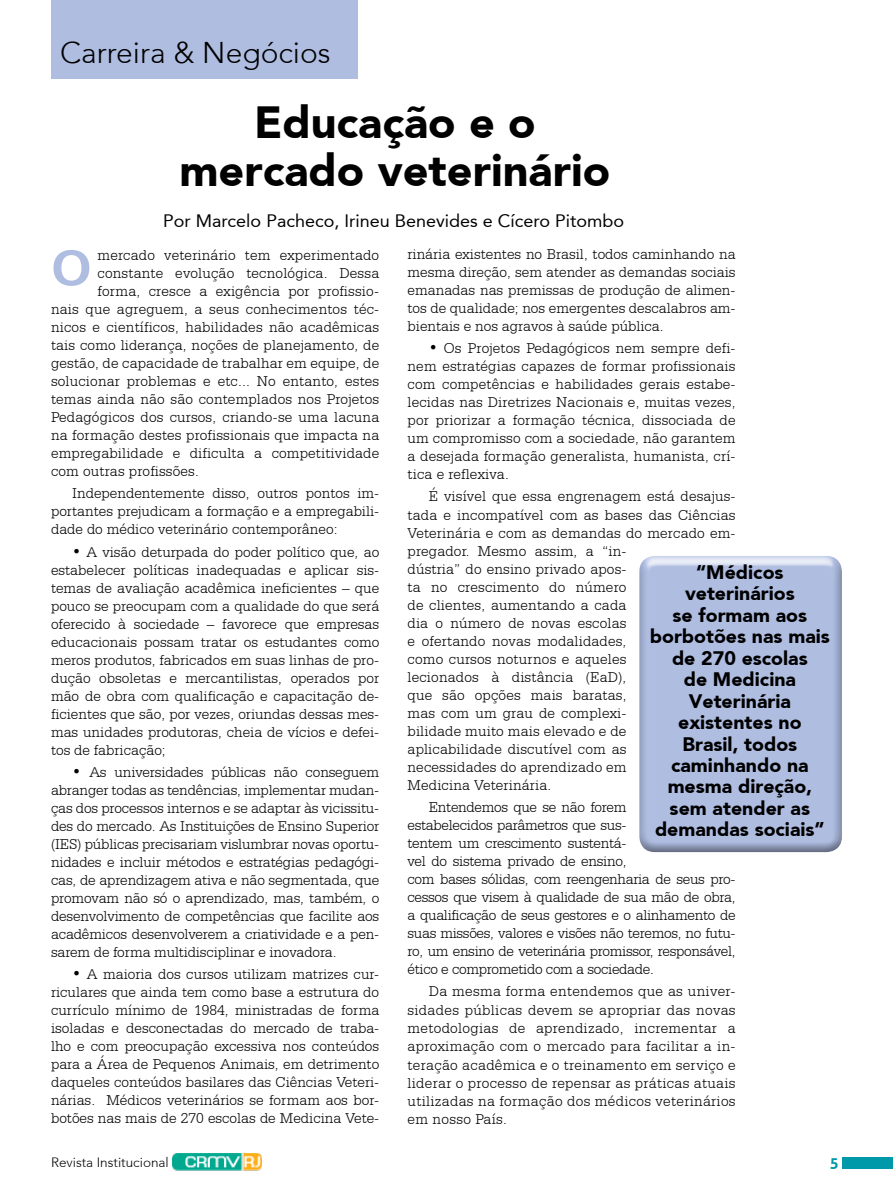
<style>
.page{position:relative;width:893px;height:1191px;background:#fff}
.page>*{position:absolute;margin:0;border:0;box-sizing:border-box;transform-origin:0 0}
.t1{font:700 52.8px "Serifa BT";color:#afbde1}
.t2{font:900 45px/48px "Avenir";color:#000;text-align:center}
.t3{font:300 30px "Avenir 35";color:#000}
.t4{font:900 19.5px/21.5px "Avenir";color:#000;text-align:center}
.t5{font:18px "Avenir 55 Roman";color:#000}
.t6{font:300 15.3px/18px "Serifa BT";letter-spacing:.01em;color:#000;text-align:justify}
.t7{font:300 15.3px/18px "Serifa BT";letter-spacing:-.02em;color:#000}
.t8{font:700 15px "Aller";color:#0099a9}
.t9{font:300 13.5px "Avenir 35";color:#000}
</style>
<div class="page">
<div style="left:842px;top:1157px;width:51px;height:11px;background:#0099a9"></div>
<img style="left:173px;top:1153px;width:89px;height:18px">
<div style="left:51px;top:0;width:306px;height:79px;background:#afbde1"></div>
<div style="left:639px;top:556px;width:204px;height:297px;background:#000;opacity:.75"></div>
<h3 class="t3" style="left:60px;top:35px;width:272px">Carreira &amp; Negócios</h3>
<h2 class="t2" style="left:179px;top:99px;width:432px">Educação e o mercado veterinário</h2>
<p class="t5" style="left:163px;top:211px;width:463px">Por Marcelo Pacheco, Irineu Benevides e Cícero Pitombo</p>
<h1 class="t1" style="left:51px;top:235px;width:41px">O</h1>
<p class="t6" style="left:408px;top:245px;width:330px">rinária existentes no Brasil, todos caminhando na mesma direção, sem atender as demandas sociais emanadas nas premissas de produção de alimen&shy;tos de qualidade; nos emergentes descalabros am&shy;bientais e nos agravos à saúde pública.</p>
<p class="t6" style="left:408px;top:339px;width:330px;text-indent:21px">• Os Projetos Pedagógicos nem sempre defi&shy;nem estratégias capazes de formar profissionais com competências e habilidades gerais estabe&shy;lecidas nas Diretrizes Nacionais e, muitas vezes, por priorizar a formação técnica, dissociada de um compromisso com a sociedade, não garantem a desejada formação generalista, humanista, crí&shy;tica e reflexiva.</p>
<p class="t6" style="left:408px;top:487px;width:330px;text-align:left;text-indent:21px">É visível que essa engrenagem está desajus&shy;tada e incompatível com as bases das Ciências<br>Veterinária e com as demandas do mercado em&shy;pregador. Mesmo assim, a “in-<br>dústria” do ensino privado apos-<br>ta no crescimento do número<br>de clientes, aumentando a cada<br>dia o número de novas escolas<br>e ofertando novas modalidades,<br>como cursos noturnos e aqueles<br>lecionados à distância (EaD),<br>que são opções mais baratas,<br>mas com um grau de complexi-<br>bilidade muito mais elevado e de<br>aplicabilidade discutível com as<br>necessidades do aprendizado em<br>Medicina Veterinária.</p>
<p class="t7" style="left:408px;top:797px;width:330px;text-indent:21px">Entendemos que se não forem<br>estabelecidos parâmetros que sus-<br>tentem um crescimento sustentá-<br>vel do sistema privado de ensino,<br>com bases sólidas, com reengenharia de seus pro&shy;cessos que visem à qualidade de sua mão de obra, a qualificação de seus gestores e o alinhamento de suas missões, valores e visões não teremos, no futu&shy;ro, um ensino de veterinária promissor, responsável, ético e comprometido com a sociedade.</p>
<p class="t6" style="left:408px;top:982px;width:330px;text-indent:21px">Da mesma forma entendemos que as univer&shy;sidades públicas devem se apropriar das novas metodologias de aprendizado, incrementar a aproximação com o mercado para facilitar a in&shy;teração acadêmica e o treinamento em serviço e liderar o processo de repensar as práticas atuais utilizadas na formação dos médicos veterinários em nosso País.</p>
<p class="t6" style="left:98px;top:246px;width:283px">mercado veterinário tem experimentado</p>
<p class="t6" style="left:98px;top:264px;width:283px">constante evolução tecnológica. Dessa</p>
<p class="t6" style="left:98px;top:282px;width:283px">forma, cresce a exigência por profissio-</p>
<p class="t6" style="left:51px;top:300px;width:330px">nais que agreguem, a seus conhecimentos téc-</p>
<p class="t6" style="left:51px;top:318px;width:330px">nicos e científicos, habilidades não acadêmicas</p>
<p class="t6" style="left:51px;top:336px;width:330px">tais como liderança, noções de planejamento, de</p>
<p class="t6" style="left:51px;top:354px;width:330px">gestão, de capacidade de trabalhar em equipe, de</p>
<p class="t6" style="left:51px;top:372px;width:330px">solucionar problemas e etc... No entanto, estes</p>
<p class="t6" style="left:51px;top:390px;width:330px">temas ainda não são contemplados nos Projetos</p>
<p class="t6" style="left:51px;top:408px;width:330px">Pedagógicos dos cursos, criando-se uma lacuna</p>
<p class="t6" style="left:51px;top:426px;width:330px">na formação destes profissionais que impacta na</p>
<p class="t6" style="left:51px;top:444px;width:330px">empregabilidade e dificulta a competitividade</p>
<p class="t6" style="left:51px;top:462px;width:149px">com outras profissões.</p>
<p class="t6" style="left:51px;top:484px;width:330px;text-indent:21px">Independentemente disso, outros pontos im&shy;portantes prejudicam a formação e a empregabili&shy;dade do médico veterinário contemporâneo:</p>
<p class="t6" style="left:51px;top:542px;width:330px;text-indent:21px">• A visão deturpada do poder político que, ao estabelecer políticas inadequadas e aplicar sis&shy;temas de avaliação acadêmica ineficientes – que pouco se preocupam com a qualidade do que será oferecido à sociedade – favorece que empresas educacionais possam tratar os estudantes como meros produtos, fabricados em suas linhas de pro&shy;dução obsoletas e mercantilistas, operados por mão de obra com qualificação e capacitação de&shy;ficientes que são, por vezes, oriundas dessas mes&shy;mas unidades produtoras, cheia de vícios e defei&shy;tos de fabricação;</p>
<p class="t6" style="left:51px;top:763px;width:330px;text-indent:21px">• As universidades públicas não conseguem abranger todas as tendências, implementar mudan&shy;ças dos processos internos e se adaptar às vicissitu&shy;des do mercado. As Instituições de Ensino Superior (IES) públicas precisariam vislumbrar novas oportu&shy;nidades e incluir métodos e estratégias pedagógi&shy;cas, de aprendizagem ativa e não segmentada, que promovam não só o aprendizado, mas, também, o desenvolvimento de competências que facilite aos acadêmicos desenvolverem a criatividade e a pen&shy;sarem de forma multidisciplinar e inovadora.</p>
<p class="t6" style="left:51px;top:965px;width:330px;text-indent:21px">• A maioria dos cursos utilizam matrizes cur&shy;riculares que ainda tem como base a estrutura do currículo mínimo de 1984, ministradas de forma isoladas e desconectadas do mercado de traba&shy;lho e com preocupação excessiva nos conteúdos para a Área de Pequenos Animais, em detrimento daqueles conteúdos basilares das Ciências Veteri&shy;nárias. Médicos veterinários se formam aos bor&shy;botões nas mais de 270 escolas de Medicina Vete-</p>
<p class="t4" style="left:650px;top:561px;width:182px">“Médicos veterinários<br>se formam aos borbotões nas mais de 270 escolas<br>de Medicina<br>Veterinária existentes no<br>Brasil, todos caminhando na mesma direção, sem atender as demandas sociais”</p>
<p class="t9" style="left:51px;top:1154px;width:179px">Revista Institucional CRMV-RJ</p>
<p class="t8" style="left:830px;top:1153px;width:10px">5</p>
</div>
